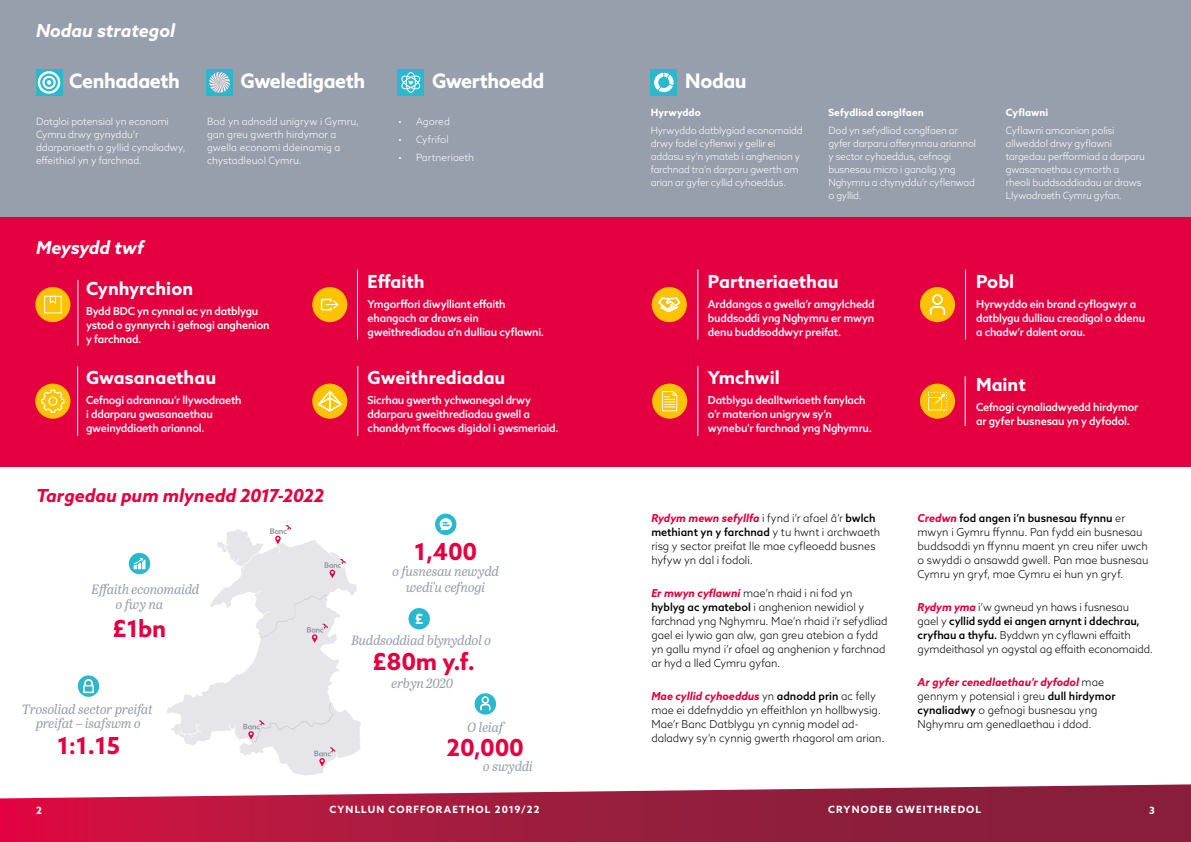
<style>
.page{position:relative;width:1191px;height:842px;background:#fff}
.page>*{position:absolute;margin:0;border:0;box-sizing:border-box;transform-origin:0 0}
.t1{font:700 23.5px "Azo Sans";letter-spacing:-.01em;color:#e40040}
.t2{font:700 20px "Azo Sans";letter-spacing:-.02em;color:#fff}
.t3{font:700 18px "Azo Sans";color:#fff}
.t4{font:italic 700 18px "Azo Sans";letter-spacing:-.005em;color:#e40040}
.t5{font:italic 700 18px "Azo Sans";letter-spacing:-.005em;color:#fff}
.t6{font:700 14.1px "Azo Sans";color:#fff}
.t7{font:italic 13.4px/14.5px "Abril Titling";letter-spacing:-.005em;color:#989fac;text-align:center}
.t8{font:300 11px/14px "Azo Sans";letter-spacing:-.005em;color:#000}
.t9{font:500 11px/14px "Azo Sans";letter-spacing:-.02em;color:#fff}
.t10{font:300 10px/13px "Azo Sans";letter-spacing:-.015em;color:#fff}
.t11{font:700 10px "Azo Sans";letter-spacing:.095em;color:#fff}
.t12{font:700 10px "Azo Sans";letter-spacing:.01em;color:#fff}
.t13{font:700 10px "Azo Sans";letter-spacing:.115em;color:#fff}
.t14{font:300 10px "Azo Sans";letter-spacing:.005em;color:#fff}
.s1{font-weight:700;font-style:italic;color:#e40040}
.s2{font-weight:500}
</style>
<div class="page">
<svg style="left:0;top:784px;width:1191px;height:58px;background:#ac3756"></svg>
<div style="left:0;top:0;width:1191px;height:217px;background:#989fac"></div>
<div style="left:0;top:217px;width:1191px;height:249px;background:#e40040"></div>
<hr style="left:78px;top:280px;width:1px;height:66px;background:#fff">
<hr style="left:697px;top:270px;width:1px;height:69px;background:#fff">
<hr style="left:965px;top:376px;width:1px;height:50px;background:#fff">
<hr style="left:697px;top:366px;width:1px;height:70px;background:#fff">
<hr style="left:77px;top:366px;width:1px;height:70px;background:#fff">
<div style="left:408px;top:608px;width:22px;height:21px;background:#29b8ce;border-radius:50%"></div>
<div style="left:129px;top:553px;width:21px;height:21px;background:#29b8ce;border-radius:50%"></div>
<svg style="left:134px;top:558px;width:11px;height:11px"></svg>
<div style="left:435px;top:514px;width:21px;height:21px;background:#29b8ce;border-radius:50%"></div>
<svg style="left:439px;top:517px;width:14px;height:14px"></svg>
<div style="left:78px;top:675px;width:21px;height:22px;background:#29b8ce;border-radius:50%"></div>
<svg style="left:83px;top:679px;width:11px;height:18px"></svg>
<svg style="left:474px;top:693px;width:22px;height:22px"></svg>
<svg style="left:480px;top:696px;width:10px;height:14px"></svg>
<svg style="left:167px;top:540px;width:194px;height:236px"></svg>
<svg style="left:214px;top:529px;width:50px;height:37px"></svg>
<svg style="left:270px;top:525px;width:21px;height:19px"></svg>
<svg style="left:324px;top:559px;width:22px;height:19px"></svg>
<svg style="left:260px;top:595px;width:68px;height:48px;background:#e4e2e7"></svg>
<svg style="left:243px;top:703px;width:92px;height:63px;background:#e6e4e8"></svg>
<div style="left:35px;top:287px;width:35px;height:35px;background:#fdc300;border-radius:50%"></div>
<div style="left:35px;top:384px;width:35px;height:35px;background:#fdc300;border-radius:50%"></div>
<div style="left:44px;top:296px;width:18px;height:17px;border:1px solid #fff"></div>
<svg style="left:49px;top:295px;width:7px;height:9px"></svg>
<svg style="left:41px;top:389px;width:24px;height:24px"></svg>
<hr style="left:357px;top:270px;width:1px;height:69px;background:#fff">
<hr style="left:357px;top:366px;width:1px;height:70px;background:#fff">
<div style="left:36px;top:69px;width:26px;height:26px;background:#29b8ce"></div>
<svg style="left:38px;top:71px;width:22px;height:23px"></svg>
<div style="left:398px;top:69px;width:26px;height:26px;background:#29b8ce"></div>
<svg style="left:401px;top:72px;width:20px;height:21px"></svg>
<div style="left:206px;top:69px;width:26px;height:26px;background:#29b8ce"></div>
<svg style="left:209px;top:72px;width:21px;height:21px"></svg>
<div style="left:651px;top:69px;width:26px;height:26px;background:#29b8ce"></div>
<svg style="left:654px;top:73px;width:19px;height:19px"></svg>
<div style="left:312px;top:287px;width:35px;height:35px;background:#fdc300;border-radius:50%"></div>
<div style="left:312px;top:384px;width:35px;height:35px;background:#fdc300;border-radius:50%"></div>
<svg style="left:321px;top:299px;width:18px;height:12px"></svg>
<svg style="left:318px;top:391px;width:24px;height:20px"></svg>
<div style="left:652px;top:287px;width:35px;height:35px;background:#fdc300;border-radius:50%"></div>
<div style="left:920px;top:287px;width:35px;height:35px;background:#fdc300;border-radius:50%"></div>
<div style="left:652px;top:384px;width:35px;height:35px;background:#fdc300;border-radius:50%"></div>
<div style="left:920px;top:384px;width:35px;height:35px;background:#fdc300;border-radius:50%"></div>
<svg style="left:658px;top:297px;width:22px;height:15px"></svg>
<svg style="left:662px;top:391px;width:15px;height:20px"></svg>
<svg style="left:929px;top:294px;width:16px;height:21px"></svg>
<svg style="left:928px;top:392px;width:19px;height:19px"></svg>
<hr style="left:965px;top:270px;width:1px;height:69px;background:#fff">
<h3 class="t5" style="left:36px;top:18px;width:141px">Nodau strategol</h3>
<h2 class="t2" style="left:69px;top:68px;width:112px">Cenhadaeth</h2>
<h2 class="t2" style="left:241px;top:68px;width:126px">Gweledigaeth</h2>
<h2 class="t2" style="left:432px;top:68px;width:114px">Gwerthoedd</h2>
<h2 class="t2" style="left:685px;top:68px;width:63px">Nodau</h2>
<p class="t10" style="left:36px;top:115px;width:151px">Datgloi potensial yn economi<br>Cymru drwy gynyddu’r ddarpariaeth o gyllid cynaliadwy, effeithiol yn y farchnad.</p>
<p class="t10" style="left:207px;top:115px;width:154px">Bod yn adnodd unigryw i Gymru, gan greu gwerth hirdymor a gwella economi ddeinamig a chystadleuol Cymru.</p>
<p class="t10" style="left:398px;top:115px;width:53px">• Agored</p>
<p class="t14" style="left:398px;top:133px;width:52px">• Cyfrifol</p>
<p class="t10" style="left:398px;top:151px;width:78px">• Partneriaeth</p>
<h3 class="t5" style="left:36px;top:235px;width:109px">Meysydd twf</h3>
<p class="t12" style="left:651px;top:106px;width:51px">Hyrwyddo</p>
<p class="t10" style="left:651px;top:123px;width:153px">Hyrwyddo datblygiad economaidd drwy fodel cyflenwi y gellir ei addasu sy’n ymateb i anghenion y farchnad tra’n darparu gwerth am arian ar gyfer cyllid cyhoeddus.</p>
<p class="t12" style="left:828px;top:106px;width:97px">Sefydliad conglfaen</p>
<p class="t10" style="left:828px;top:123px;width:149px">Dod yn sefydliad conglfaen ar gyfer darparu offerynnau ariannol y sector cyhoeddus, cefnogi busnesau micro i ganolig yng<br>Nghymru a chynyddu’r cyflenwad o gyllid.</p>
<p class="t11" style="left:1006px;top:106px;width:44px">Cyflawni</p>
<p class="t10" style="left:1006px;top:123px;width:140px">Cyflawni amcanion polisi allweddol drwy gyflawni targedau perfformiad a darparu gwasanaethau cymorth a rheoli buddsoddiadau ar draws<br>Llywodraeth Cymru gyfan.</p>
<h3 class="t3" style="left:86px;top:276px;width:109px">Cynhyrchion</h3>
<p class="t9" style="left:86px;top:304px;width:185px">Bydd BDC yn cynnal ac yn datblygu ystod o gynnyrch i gefnogi anghenion y farchnad.</p>
<h3 class="t3" style="left:86px;top:366px;width:132px">Gwasanaethau</h3>
<p class="t9" style="left:86px;top:393px;width:157px">Cefnogi adrannau’r llywodraeth i ddarparu gwasanaethau gweinyddiaeth ariannol.</p>
<h3 class="t4" style="left:36px;top:484px;width:290px">Targedau pum mlynedd 2017-2022</h3>
<p class="t7" style="left:116px;top:581px;width:85px;text-align:left;text-indent:-24px">Effaith economaidd o fwy na</p>
<h1 class="t1" style="left:113px;top:613px;width:55px">£1bn</h1>
<p class="t7" style="left:22px;top:701px;width:132px">Trosoliad sector preifat preifat – isafswm o</p>
<h1 class="t1" style="left:57px;top:729px;width:64px">1:1.15</h1>
<h3 class="t3" style="left:368px;top:269px;width:59px">Effaith</h3>
<p class="t9" style="left:368px;top:297px;width:178px">Ymgorffori diwylliant effaith ehangach ar draws ein gweithrediadau a’n dulliau cyflawni.</p>
<h3 class="t3" style="left:368px;top:366px;width:139px">Gweithrediadau</h3>
<p class="t9" style="left:368px;top:393px;width:192px">Sicrhau gwerth ychwanegol drwy ddarparu gweithrediadau gwell a chanddynt ffocws digidol i gwsmeriaid.</p>
<h1 class="t1" style="left:414px;top:536px;width:65px">1,400</h1>
<p class="t7" style="left:392px;top:563px;width:108px;line-height:16px">o fusnesau newydd wedi'u cefnogi</p>
<p class="t6" style="left:415px;top:609px;width:10px">£</p>
<p class="t7" style="left:351px;top:633px;width:141px">Buddsoddiad blynyddol o</p>
<p class="t7" style="left:391px;top:675px;width:63px">erbyn 2020</p>
<h1 class="t1" style="left:373px;top:646px;width:104px">£80m y.f.</h1>
<p class="t7" style="left:467px;top:719px;width:37px">O leiaf</p>
<p class="t7" style="left:483px;top:758px;width:51px">o swyddi</p>
<h1 class="t1" style="left:446px;top:732px;width:79px">20,000</h1>
<h3 class="t3" style="left:708px;top:269px;width:132px">Partneriaethau</h3>
<p class="t9" style="left:708px;top:297px;width:168px;text-align:justify">Arddangos a gwella’r amgylchedd buddsoddi yng Nghymru er mwyn denu buddsoddwyr preifat.</p>
<h3 class="t3" style="left:708px;top:366px;width:73px">Ymchwil</h3>
<p class="t9" style="left:708px;top:393px;width:166px">Datblygu dealltwriaeth fanylach o’r materion unigryw sy’n wynebu’r farchnad yng Nghymru.</p>
<h3 class="t3" style="left:976px;top:269px;width:40px">Pobl</h3>
<p class="t9" style="left:976px;top:297px;width:171px">Hyrwyddo ein brand cyflogwyr a datblygu dulliau creadigol o ddenu a chadw’r dalent orau.</p>
<h3 class="t3" style="left:976px;top:373px;width:51px">Maint</h3>
<p class="t9" style="left:976px;top:400px;width:164px">Cefnogi cynaliadwyedd hirdymor ar gyfer busnesau yn y dyfodol.</p>
<p class="t8" style="left:651px;top:511px;width:230px"><span class="s1">Rydym mewn sefyllfa</span> i fynd i’r afael â’r <span class="s2">bwlch methiant yn y farchnad</span> y tu hwnt i archwaeth risg y sector preifat lle mae cyfleoedd busnes hyfyw yn dal i fodoli.</p>
<p class="t8" style="left:651px;top:586px;width:238px"><span class="s1">Er mwyn cyflawni</span> mae’n rhaid i ni fod yn <span class="s2">hyblyg ac ymatebol</span> i anghenion newidiol y farchnad yng Nghymru. Mae’n rhaid i’r sefydliad gael ei lywio gan alw, gan greu atebion a fydd yn gallu mynd i’r afael ag anghenion y farchnad ar hyd a lled Cymru gyfan.</p>
<p class="t8" style="left:651px;top:689px;width:235px"><span class="s1">Mae cyllid cyhoeddus</span> yn <span class="s2">adnodd prin</span> ac felly mae ei ddefnyddio yn effeithlon yn hollbwysig.<br>Mae’r Banc Datblygu yn cynnig model ad&shy;daladwy sy’n cynnig gwerth rhagorol am arian.</p>
<p class="t8" style="left:917px;top:511px;width:232px"><span class="s1">Credwn</span> <span class="s2">fod angen i’n busnesau ffynnu</span> er mwyn i Gymru ffynnu. Pan fydd ein busnesau buddsoddi yn ffynnu maent yn creu nifer uwch o swyddi o ansawdd gwell. Pan mae busnesau Cymru yn gryf, mae Cymru ei hun yn gryf.</p>
<p class="t8" style="left:917px;top:600px;width:237px"><span class="s1">Rydym yma</span> i’w gwneud yn haws i fusnesau<br>gael y <span class="s2">cyllid sydd ei angen arnynt i ddechrau, cryfhau a thyfu.</span> Byddwn yn cyflawni effaith gymdeithasol yn ogystal ag effaith economaidd.</p>
<p class="t8" style="left:917px;top:675px;width:199px"><span class="s1">Ar gyfer cenedlaethau’r dyfodol</span> mae gennym y potensial i greu <span class="s2">dull hirdymor cynaliadwy</span> o gefnogi busnesau yng Nghymru am genedlaethau i ddod.</p>
<p class="t11" style="left:36px;top:803px;width:7px">2</p>
<p class="t11" style="left:329px;top:803px;width:211px">CYNLLUN CORFFORAETHOL 2019/22</p>
<p class="t13" style="left:828px;top:803px;width:154px">CRYNODEB GWEITHREDOL</p>
<p class="t11" style="left:1149px;top:803px;width:7px">3</p>
</div>
